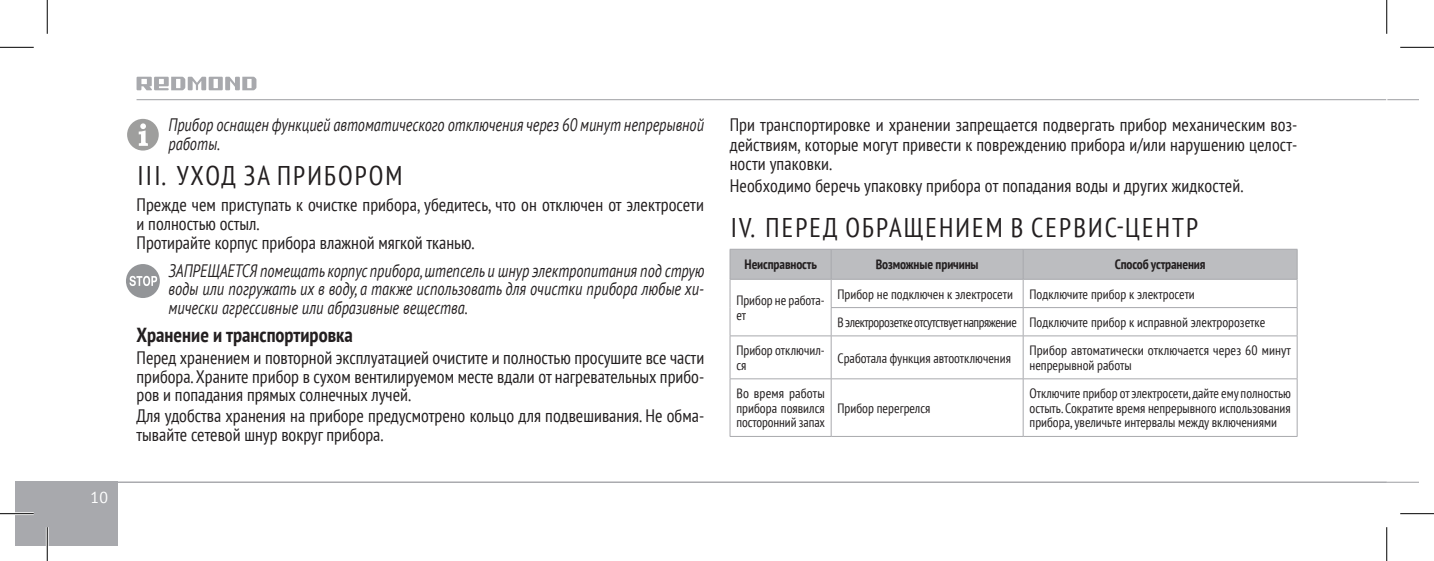
<style>
.page{position:relative;width:1434px;height:561px;background:#fff}
.page>*{position:absolute;margin:0;border:0;box-sizing:border-box;transform-origin:0 0}
.t1{font:condensed 27px "PT Sans";letter-spacing:.08em;color:#231f20}
.Heading_2{font:700 condensed 20.25px "PT Sans";color:#231f20}
.t2{font:condensed 18px/19.1px "PT Sans";color:#231f20}
.Footnote_1{font:italic 18px/18.4px "PT Sans";color:#231f20;text-align:justify;scale:.79 1}
.Footnote_1-2{font:italic 18px/18px "PT Sans";color:#231f20;scale:.8 1}
.t3{font:15.75px "PT Sans";color:#fff}
.Plain_Text{font:condensed 13.5px/14.6px "PT Sans";color:#231f20}
.Plain_Text_Header{font:700 condensed 13.5px "PT Sans";letter-spacing:-.01em;color:#231f20}
.Plain_Text-2{font:condensed 13.5px "PT Sans";letter-spacing:-.03em;color:#231f20}
</style>
<div class="page">
<svg style="left:137px;top:77px;width:119px;height:13px"></svg>
<div style="left:15px;top:481px;width:102px;height:64px;background:#a8a9ad"></div>
<hr style="left:1387px;top:99px;width:32px;height:1px;background:#a8a9ad">
<hr style="left:137px;top:99px;width:1249px;height:1px;background:#a8a9ad">
<hr style="left:1387px;top:481px;width:32px;height:1px;background:#a8a9ad">
<hr style="left:117px;top:481px;width:1270px;height:1px;background:#a8a9ad">
<svg style="left:127px;top:119px;width:32px;height:31px"></svg>
<svg style="left:126px;top:264px;width:34px;height:34px"></svg>
<hr style="left:730px;top:248px;width:101px;height:1px;background:#a8a9ad">
<hr style="left:831px;top:248px;width:192px;height:1px;background:#a8a9ad">
<hr style="left:1023px;top:248px;width:274px;height:1px;background:#a8a9ad">
<svg style="left:730px;top:249px;width:568px;height:86px"></svg>
<hr style="left:730px;top:335px;width:101px;height:1px;background:#a8a9ad">
<hr style="left:730px;top:336px;width:1px;height:42px;background:#a8a9ad">
<hr style="left:831px;top:335px;width:192px;height:1px;background:#a8a9ad">
<hr style="left:831px;top:336px;width:1px;height:42px;background:#a8a9ad">
<hr style="left:1023px;top:335px;width:274px;height:1px;background:#a8a9ad">
<hr style="left:1023px;top:336px;width:1px;height:42px;background:#a8a9ad">
<hr style="left:1297px;top:336px;width:1px;height:42px;background:#a8a9ad">
<hr style="left:730px;top:378px;width:101px;height:1px;background:#a8a9ad">
<hr style="left:730px;top:379px;width:1px;height:56px;background:#a8a9ad">
<hr style="left:831px;top:378px;width:192px;height:1px;background:#a8a9ad">
<hr style="left:831px;top:379px;width:1px;height:56px;background:#a8a9ad">
<hr style="left:1023px;top:378px;width:274px;height:1px;background:#a8a9ad">
<hr style="left:1023px;top:379px;width:1px;height:56px;background:#a8a9ad">
<hr style="left:1297px;top:379px;width:1px;height:56px;background:#a8a9ad">
<hr style="left:730px;top:435px;width:101px;height:1px;background:#a8a9ad">
<hr style="left:831px;top:435px;width:192px;height:1px;background:#a8a9ad">
<hr style="left:1023px;top:435px;width:274px;height:1px;background:#a8a9ad">
<hr style="left:0;top:511px;width:34px;height:3px;background:#fff">
<hr style="left:46px;top:526px;width:3px;height:34px;background:#fff">
<hr style="left:0;top:47px;width:34px;height:1px;background:#000">
<hr style="left:1400px;top:47px;width:34px;height:1px;background:#000">
<hr style="left:0;top:512px;width:34px;height:1px;background:#000">
<hr style="left:1400px;top:512px;width:34px;height:1px;background:#000">
<hr style="left:47px;top:0;width:1px;height:34px;background:#000">
<hr style="left:47px;top:526px;width:1px;height:34px;background:#000">
<hr style="left:1386px;top:0;width:1px;height:34px;background:#000">
<hr style="left:1386px;top:526px;width:1px;height:34px;background:#000">
<p class="t3" style="left:91px;top:486px;width:19px">10</p>
<p class="Footnote_1-2" style="left:168px;top:116px;width:671px">Прибор оснащен функцией автоматического отключения через 60 минут непрерывной работы.</p>
<p class="t1" style="left:138px;top:158px;width:266px">III. УХОД ЗА ПРИБОРОМ</p>
<p class="t2" style="left:137px;top:194px;width:569px">Прежде чем приступать к очистке прибора, убедитесь, что он отключен от электросети и полностью остыл.</p>
<p class="t2" style="left:137px;top:232px;width:340px">Протирайте корпус прибора влажной мягкой тканью.</p>
<p class="Footnote_1" style="left:168px;top:260px;width:680px">ЗАПРЕЩАЕТСЯ помещать корпус прибора, штепсель и шнур электропитания под струю воды или погружать их в воду, а также использовать для очистки прибора любые хи&shy;мически агрессивные или абразивные вещества.</p>
<p class="Heading_2" style="left:137px;top:321px;width:218px">Хранение и транспортировка</p>
<p class="t2" style="left:137px;top:347px;width:569px;line-height:18.4px;text-align:justify">Перед хранением и повторной эксплуатацией очистите и полностью просушите все части прибора. Храните прибор в сухом вентилируемом месте вдали от нагревательных прибо&shy;ров и попадания прямых солнечных лучей.</p>
<p class="t2" style="left:137px;top:405px;width:569px;line-height:18.4px">Для удобства хранения на приборе предусмотрено кольцо для подвешивания. Не обма&shy;тывайте сетевой шнур вокруг прибора.</p>
<p class="t2" style="left:730px;top:115px;width:569px;text-align:justify">При транспортировке и хранении запрещается подвергать прибор механическим воз&shy;действиям, которые могут привести к повреждению прибора и/или нарушению целост&shy;ности упаковки.</p>
<p class="t2" style="left:730px;top:175px;width:515px">Необходимо беречь упаковку прибора от попадания воды и других жидкостей.</p>
<p class="t1" style="left:731px;top:210px;width:469px">IV. ПЕРЕД ОБРАЩЕНИЕМ В СЕРВИС-ЦЕНТР</p>
<p class="Plain_Text_Header" style="left:745px;top:255px;width:74px">Неисправность</p>
<p class="Plain_Text_Header" style="left:876px;top:255px;width:104px">Возможные причины</p>
<p class="Plain_Text_Header" style="left:1115px;top:255px;width:92px">Способ устранения</p>
<p class="Plain_Text" style="left:736px;top:293px;width:90px">Прибор не работа&shy;ет</p>
<p class="Plain_Text" style="left:837px;top:286px;width:177px">Прибор не подключен к электросети</p>
<p class="Plain_Text" style="left:1029px;top:286px;width:167px">Подключите прибор к электросети</p>
<p class="Plain_Text-2" style="left:837px;top:313px;width:181px">В электророзетке отсутствует напряжение</p>
<p class="Plain_Text" style="left:1029px;top:314px;width:237px">Подключите прибор к исправной электророзетке</p>
<p class="Plain_Text" style="left:736px;top:342px;width:90px">Прибор отключил&shy;ся</p>
<p class="Plain_Text" style="left:837px;top:350px;width:175px">Сработала функция автоотключения</p>
<p class="Plain_Text" style="left:1029px;top:342px;width:263px">Прибор автоматически отключается через 60 минут непрерывной работы</p>
<p class="Plain_Text" style="left:736px;top:385px;width:90px;text-align:justify">Во время работы прибора появился посторонний запах</p>
<p class="Plain_Text" style="left:1029px;top:385px;width:263px;text-align:justify">Отключите прибор от электросети, дайте ему полностью остыть. Сократите время непрерывного использования прибора, увеличьте интервалы между включениями</p>
<p class="Plain_Text" style="left:837px;top:400px;width:94px">Прибор перегрелся</p>
</div>
